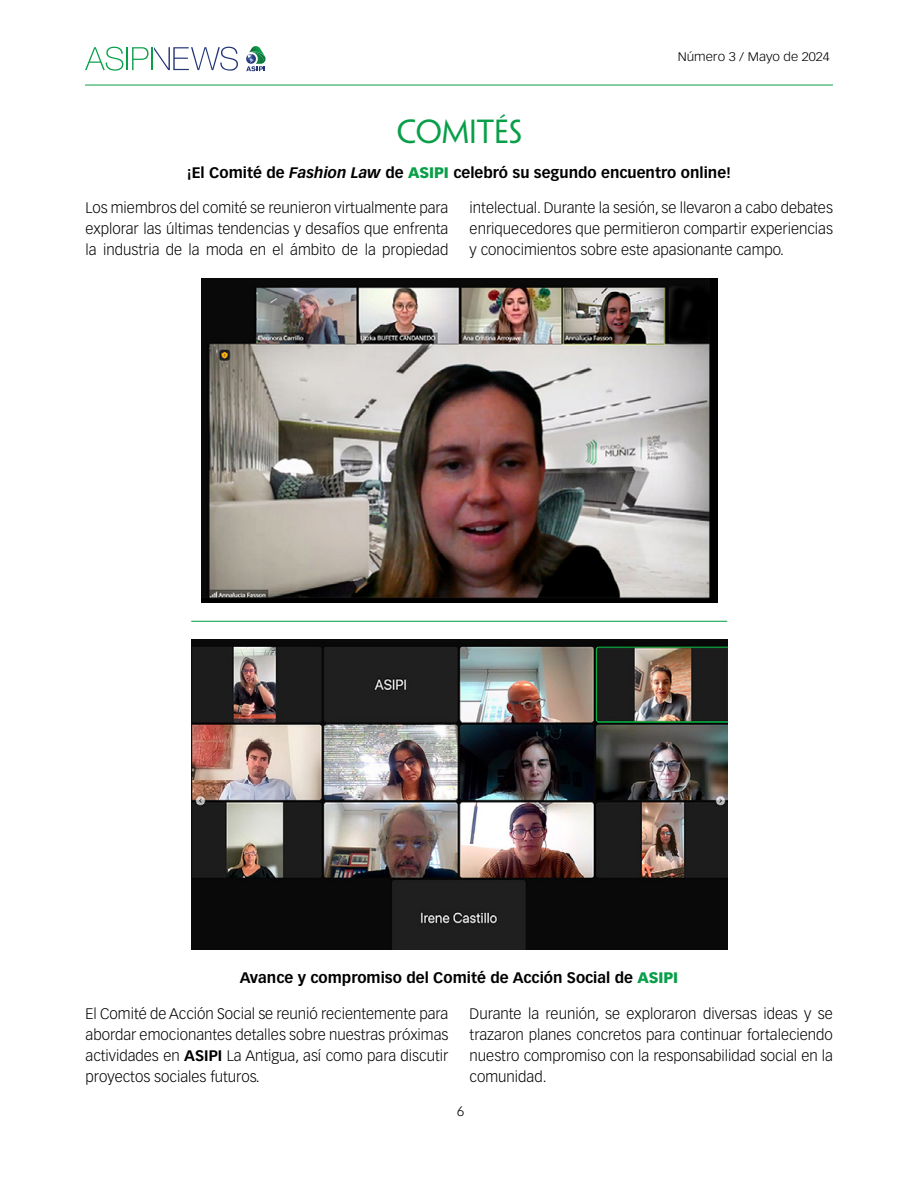
<style>
.page{position:relative;width:918px;height:1188px;background:#fff}
.page>*{position:absolute;margin:0;border:0;box-sizing:border-box;transform-origin:0 0}
.t1{font:30px "Penumbra MM 365 0";color:#099f49}
.t2{font:300 15px/21px "Vectora LH";color:#000;text-align:justify}
.t3{font:700 15px "Vectora LH";color:#000}
.t4{font:300 13.5px "Vectora LH";color:#000}
.t5{font:300 12.15px "Vectora LH";color:#000;scale:1.11 1}
.s1{font-style:italic}
.s2{font-weight:900;color:#099f49}
.s3{font-weight:700}
</style>
<div class="page">
<svg style="left:85px;top:47px;width:153px;height:24px"></svg>
<svg style="left:246px;top:46px;width:20px;height:25px"></svg>
<hr style="left:85px;top:85px;width:748px;height:1px;background:#099f49">
<img style="left:201px;top:279px;width:516px;height:324px">
<img style="left:191px;top:640px;width:536px;height:309px">
<hr style="left:191px;top:621px;width:536px;height:1px;background:#099f49">
<p class="t5" style="left:678px;top:50px;width:139px">Número 3 / Mayo de 2024</p>
<h1 class="t1" style="left:397px;top:115px;width:127px">ComitéS</h1>
<p class="t3" style="left:187px;top:163px;width:546px">¡El Comité de <span class="s1">Fashion Law</span> de <span class="s2">ASIPI</span> celebró su segundo encuentro online!</p>
<p class="t2" style="left:86px;top:197px;width:364px">Los miembros del comité se reunieron virtualmente para explorar las últimas tendencias y desafíos que enfrenta la industria de la moda en el ámbito de la propiedad</p>
<p class="t2" style="left:470px;top:197px;width:365px">intelectual. Durante la sesión, se llevaron a cabo debates enriquecedores que permitieron compartir experiencias y conocimientos sobre este apasionante campo.</p>
<p class="t3" style="left:240px;top:968px;width:440px">Avance y compromiso del Comité de Acción Social de <span class="s2">ASIPI</span></p>
<p class="t2" style="left:86px;top:1003px;width:364px">El Comité de Acción Social se reunió recientemente para abordar emocionantes detalles sobre nuestras próximas actividades en <span class="s3">ASIPI</span> La Antigua, así como para discutir proyectos sociales futuros.</p>
<p class="t2" style="left:470px;top:1003px;width:365px">Durante la reunión, se exploraron diversas ideas y se trazaron planes concretos para continuar fortaleciendo nuestro compromiso con la responsabilidad social en la comunidad.</p>
<p class="t4" style="left:457px;top:1103px;width:9px">6</p>
</div>
